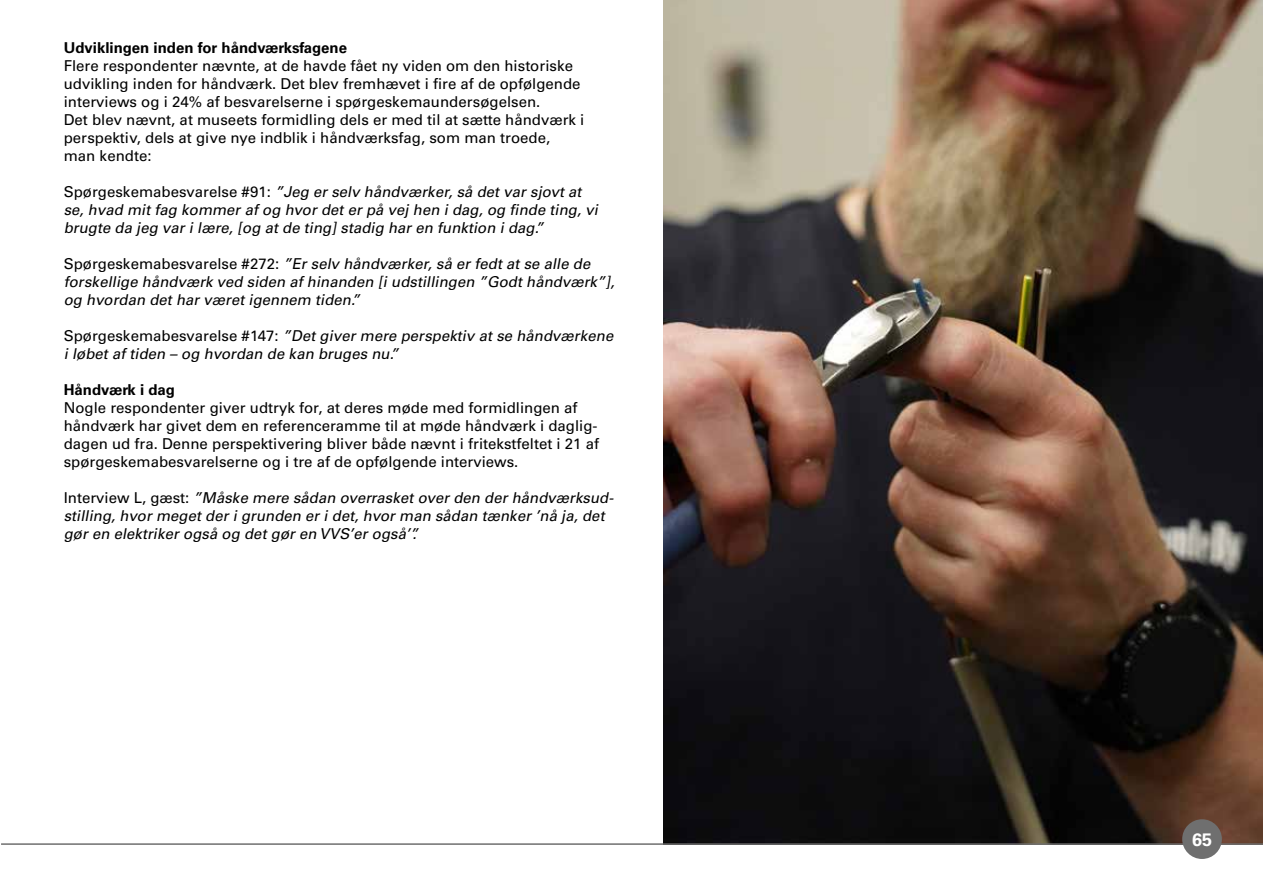
<style>
.page{position:relative;width:1263px;height:893px;background:#fff}
.page>*{position:absolute;margin:0;border:0;box-sizing:border-box;transform-origin:0 0}
.t1{font:700 18px "Univers LT Std";color:#fff}
.t2{font:italic 15px/18px "Univers LT Std";color:#000}
.t3{font:15px/18px "Univers LT Std";color:#000}
.t4{font:700 15px "Univers LT Std";color:#000}
.s1{font-style:normal}
</style>
<div class="page">
<img style="left:663px;top:0;width:600px;height:843px">
<hr style="left:1px;top:843px;width:1262px;height:2px;background:#6f6f6f">
<div style="left:1182px;top:819px;width:40px;height:40px;background:#6f6f6f;border-radius:50%"></div>
<p class="t4" style="left:64px;top:39px;width:285px">Udviklingen inden for håndværksfagene</p>
<p class="t3" style="left:64px;top:57px;width:522px">Flere respondenter nævnte, at de havde fået ny viden om den historiske udvikling inden for håndværk. Det blev fremhævet i fire af de opfølgende interviews og i 24% af besvarelserne i spørgeskemaundersøgelsen.<br>Det blev nævnt, at museets formidling dels er med til at sætte håndværk i perspektiv, dels at give nye indblik i håndværksfag, som man troede, man kendte:</p>
<p class="t2" style="left:64px;top:183px;width:539px"><span class="s1">S p ø rg e s ke m a b e sva re l s e #9 1 :</span> ”Jeg er selv håndværker, så det var sjovt at se, hvad mit fag kommer af og hvor det er på vej hen i dag, og finde ting, vi brugte da jeg var i lære, [og at de ting] stadig har en funktion i dag.”</p>
<p class="t2" style="left:64px;top:255px;width:555px"><span class="s1">S p ø rg es ke m a b esva re l s e #2 7 2 :</span> ”Er selv håndværker, så er fedt at se alle de forskellige håndværk ved siden af hinanden [i udstillingen ”Godt håndværk”], og hvordan det har været igennem tiden.”</p>
<p class="t2" style="left:64px;top:327px;width:554px"><span class="s1">S p ø rg e s ke m a b e sva re l s e # 1 47 :</span> ”Det giver mere perspektiv at se håndværkene i løbet af tiden – og hvordan de kan bruges nu.”</p>
<p class="t4" style="left:64px;top:381px;width:113px">Håndværk i dag</p>
<p class="t3" style="left:64px;top:399px;width:537px">Nogle respondenter giver udtryk for, at deres møde med formidlingen af håndværk har givet dem en referenceramme til at møde håndværk i daglig&shy;dagen ud fra. Denne perspektivering bliver både nævnt i fritekstfeltet i 21 af spørgeskemabesvarelserne og i tre af de opfølgende interviews.</p>
<p class="t2" style="left:64px;top:489px;width:554px"><span class="s1">I n t e rv i ew L , g æ st :</span> ”Måske mere sådan overrasket over den der håndværksud&shy;stilling, hvor meget der i grunden er i det, hvor man sådan tænker ’nå ja, det gør en elektriker også og det gør en VVS’er også’”.</p>
<p class="t1" style="left:1192px;top:829px;width:22px">65</p>
</div>
